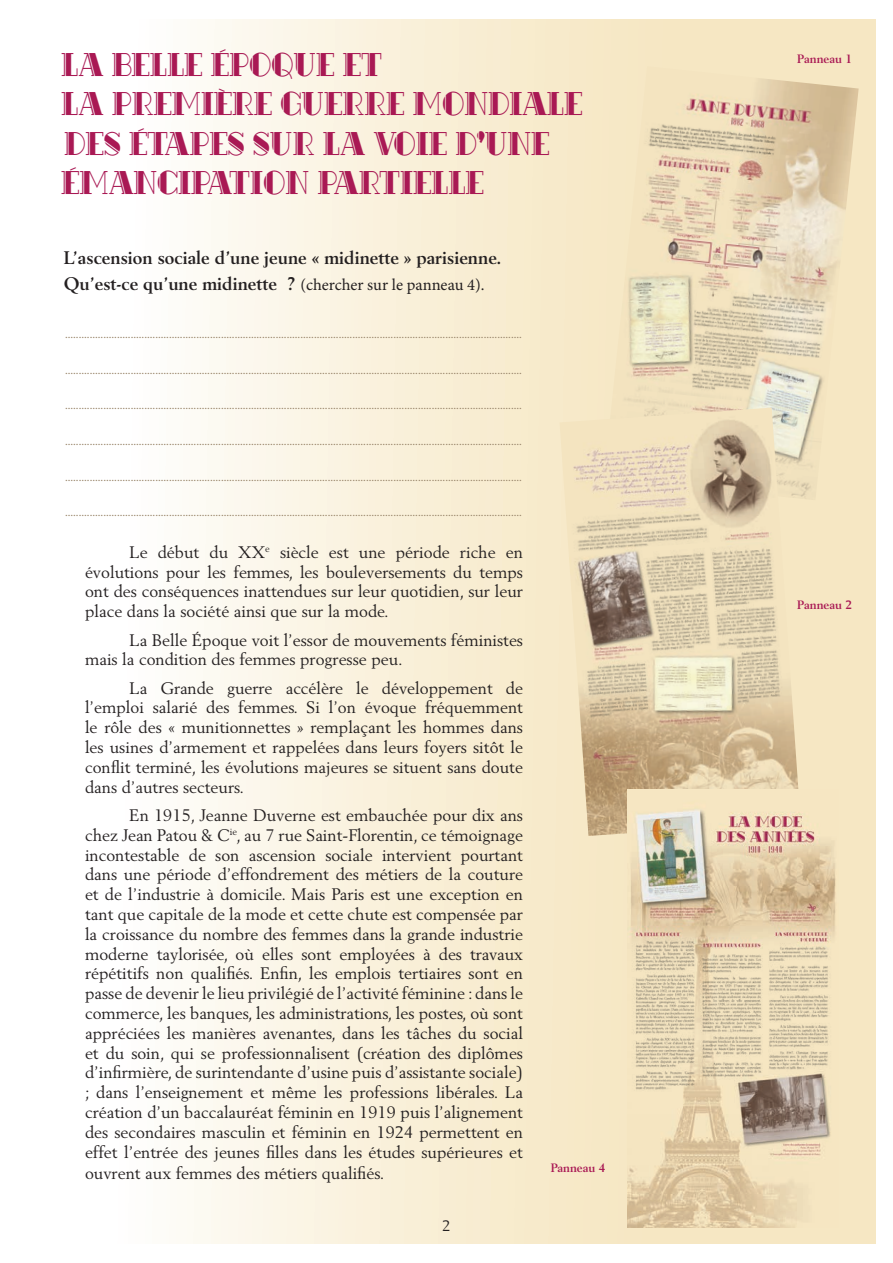
<style>
.page{position:relative;width:893px;height:1263px;background:#fff}
.page>*{position:absolute;margin:0;border:0;box-sizing:border-box;transform-origin:0 0}
.t1{font:33px/39.6px "Rialto";color:#a91954;scale:.85 1}
.t2{font:700 18px/25.2px "Berling";color:#231f20}
.t3{font:16.5px/19.8px "Berling";color:#231f20;text-align:justify}
.t4{font:15px "Berling";color:#231f20}
.t5{font:12px "Minion Pro";color:#9a876c}
.t6{font:700 12px "Berling";color:#a91954}
.s1{font-family:"Minion Pro";font-weight:400;font-size:16.5px}
</style>
<div class="page">
<div style="left:18px;top:19px;width:857px;height:1225px;background:linear-gradient(to right,#fff,#f4e1b5)"></div>
<img style="left:604px;top:66px;width:255px;height:434px">
<img style="left:560px;top:408px;width:241px;height:428px">
<img style="left:628px;top:790px;width:210px;height:438px">
<h1 class="t1" style="left:62px;top:46px;width:614px">LA BELLE ÉPOQUE ET<br>LA PREMIÈRE GUERRE MONDIALE<br>DES ÉTAPES SUR LA VOIE D’UNE<br>ÉMANCIPATION PARTIELLE</h1>
<p class="t6" style="left:797px;top:52px;width:56px">Panneau 1</p>
<p class="t2" style="left:64px;top:246px;width:439px">L’ascension sociale d’une jeune « midinette » parisienne.<br>Qu’est-ce qu’une midinette ? <span class="s1">(chercher sur le panneau 4).</span></p>
<p class="t5" style="left:65px;top:326px;width:458px">.......................................................................................................................................................................</p>
<p class="t5" style="left:65px;top:362px;width:458px">.......................................................................................................................................................................</p>
<p class="t5" style="left:65px;top:398px;width:458px">.......................................................................................................................................................................</p>
<p class="t5" style="left:65px;top:433px;width:458px">.......................................................................................................................................................................</p>
<p class="t5" style="left:65px;top:469px;width:458px">.......................................................................................................................................................................</p>
<p class="t5" style="left:65px;top:505px;width:458px">.......................................................................................................................................................................</p>
<p class="t3" style="left:85px;top:542px;width:439px;text-indent:44px">Le début du XX<sup>e</sup> siècle est une période riche en évolutions pour les femmes, les bouleversements du temps ont des conséquences inattendues sur leur quotidien, sur leur place dans la société ainsi que sur la mode.</p>
<p class="t3" style="left:85px;top:630px;width:439px;text-indent:44px">La Belle Époque voit l’essor de mouvements féministes mais la condition des femmes progresse peu.</p>
<p class="t3" style="left:85px;top:678px;width:439px;text-indent:44px">La Grande guerre accélère le développement de l’emploi salarié des femmes. Si l’on évoque fréquemment le rôle des « munitionnettes » remplaçant les hommes dans les usines d’armement et rappelées dans leurs foyers sitôt le conflit terminé, les évolutions majeures se situent sans doute dans d’autres secteurs.</p>
<p class="t3" style="left:85px;top:805px;width:439px;text-indent:44px">En 1915, Jeanne Duverne est embauchée pour dix ans chez Jean Patou &amp; C<sup>ie</sup>, au 7 rue Saint-Florentin, ce témoignage incontestable de son ascension sociale intervient pourtant dans une période d’effondrement des métiers de la couture et de l’industrie à domicile. Mais Paris est une exception en tant que capitale de la mode et cette chute est compensée par la croissance du nombre des femmes dans la grande industrie moderne taylorisée, où elles sont employées à des travaux répétitifs non qualifiés. Enfin, les emplois tertiaires sont en passe de devenir le lieu privilégié de l’activité féminine : dans le commerce, les banques, les administrations, les postes, où sont appréciées les manières avenantes, dans les tâches du social et du soin, qui se professionnalisent (création des diplômes d’infirmière, de surintendante d’usine puis d’assistante sociale) ; dans l’enseignement et même les professions libérales. La création d’un baccalauréat féminin en 1919 puis l’alignement des secondaires masculin et féminin en 1924 permettent en effet l’entrée des jeunes filles dans les études supérieures et</p>
<p class="t3" style="left:85px;top:1163px;width:301px">ouvrent aux femmes des métiers qualifiés.</p>
<p class="t4" style="left:442px;top:1216px;width:10px">2</p>
<p class="t6" style="left:551px;top:1161px;width:56px">Panneau 4</p>
<p class="t6" style="left:797px;top:597px;width:56px">Panneau 2</p>
</div>
